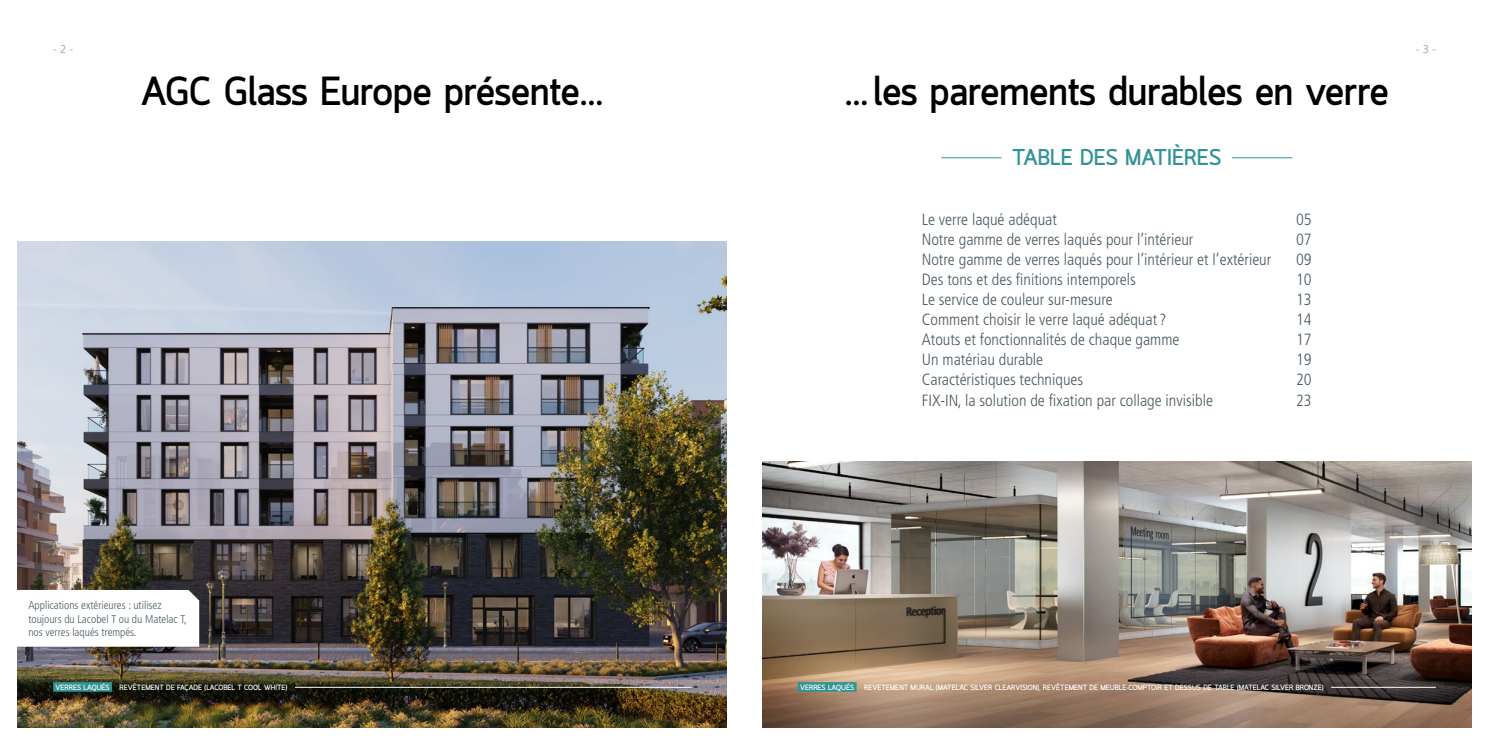
<style>
.page{position:relative;width:1489px;height:745px;background:#fff}
.page>*{position:absolute;margin:0;border:0;box-sizing:border-box;transform-origin:0 0}
.t1{font:700 40px "Quark";color:#000}
.t2{font:700 22.5px "Quark";color:#319394}
.t3{font:300 condensed 16.25px "Frutiger LT Std";color:#495961}
.t4{font:300 condensed 11.25px/13.5px "Frutiger LT Std";color:#495961}
.t5{font:11.25px "Frutiger LT Std";color:#b3b2b2}
.t6{font:700 7.5px "Quark";color:#fff}
</style>
<div class="page">
<img style="left:762px;top:461px;width:708px;height:265px">
<img style="left:18px;top:241px;width:708px;height:485px">
<div style="left:797px;top:681px;width:59px;height:10px;background:#319394"></div>
<hr style="left:1330px;top:686px;width:105px;height:1px;background:#fff">
<div style="left:53px;top:681px;width:59px;height:10px;background:#319394"></div>
<hr style="left:295px;top:686px;width:396px;height:1px;background:#fff">
<hr style="left:941px;top:157px;width:351px;height:1px;background:#319394">
<div style="left:1001px;top:154px;width:230px;height:8px;background:#fff"></div>
<svg style="left:17px;top:589px;width:182px;height:57px"></svg>
<p class="t5" style="left:53px;top:43px;width:22px">- 2 -</p>
<p class="t5" style="left:1415px;top:43px;width:22px">- 3 -</p>
<h1 class="t1" style="left:141px;top:68px;width:463px">AGC Glass Europe présente…</h1>
<h1 class="t1" style="left:844px;top:68px;width:545px">…les parements durables en verre</h1>
<h2 class="t2" style="left:1012px;top:144px;width:211px">TABLE DES MATIÈRES</h2>
<p class="t4" style="left:28px;top:598px;width:160px">Applications extérieures : utilisez toujours du Lacobel T ou du Matelac T, nos verres laqués trempés.</p>
<p class="t3" style="left:921px;top:210px;width:137px">Le verre laqué adéquat</p>
<p class="t3" style="left:1295px;top:210px;width:17px">05</p>
<p class="t3" style="left:921px;top:230px;width:273px">Notre gamme de verres laqués pour l’intérieur</p>
<p class="t3" style="left:1295px;top:230px;width:17px">07</p>
<p class="t3" style="left:921px;top:250px;width:351px">Notre gamme de verres laqués pour l’intérieur et l’extérieur</p>
<p class="t3" style="left:1295px;top:250px;width:17px">09</p>
<p class="t3" style="left:921px;top:270px;width:216px">Des tons et des finitions intemporels</p>
<p class="t3" style="left:1295px;top:270px;width:17px">10</p>
<p class="t3" style="left:921px;top:290px;width:192px">Le service de couleur sur-mesure</p>
<p class="t3" style="left:1295px;top:290px;width:17px">13</p>
<p class="t3" style="left:921px;top:310px;width:246px">Comment choisir le verre laqué adéquat ?</p>
<p class="t3" style="left:1295px;top:310px;width:17px">14</p>
<p class="t3" style="left:921px;top:330px;width:259px">Atouts et fonctionnalités de chaque gamme</p>
<p class="t3" style="left:1295px;top:330px;width:17px">17</p>
<p class="t3" style="left:921px;top:350px;width:123px">Un matériau durable</p>
<p class="t3" style="left:1295px;top:350px;width:17px">19</p>
<p class="t3" style="left:921px;top:370px;width:163px">Caractéristiques techniques</p>
<p class="t3" style="left:1295px;top:370px;width:17px">20</p>
<p class="t3" style="left:921px;top:390px;width:293px">FIX-IN, la solution de fixation par collage invisible</p>
<p class="t3" style="left:1295px;top:390px;width:17px">23</p>
<p class="t6" style="left:55px;top:682px;width:56px">VERRES LAQUÉS</p>
<p class="t6" style="left:120px;top:682px;width:169px">REVÊTEMENT DE FAÇADE (LACOBEL T COOL WHITE)</p>
<p class="t6" style="left:800px;top:682px;width:56px">VERRES LAQUÉS</p>
<p class="t6" style="left:864px;top:682px;width:461px">REVETEMENT MURAL (MATELAC SILVER CLEARVISION), REVÊTEMENT DE MEUBLE-COMPTOIR ET DESSUS DE TABLE (MATELAC SILVER BRONZE)</p>
</div>
